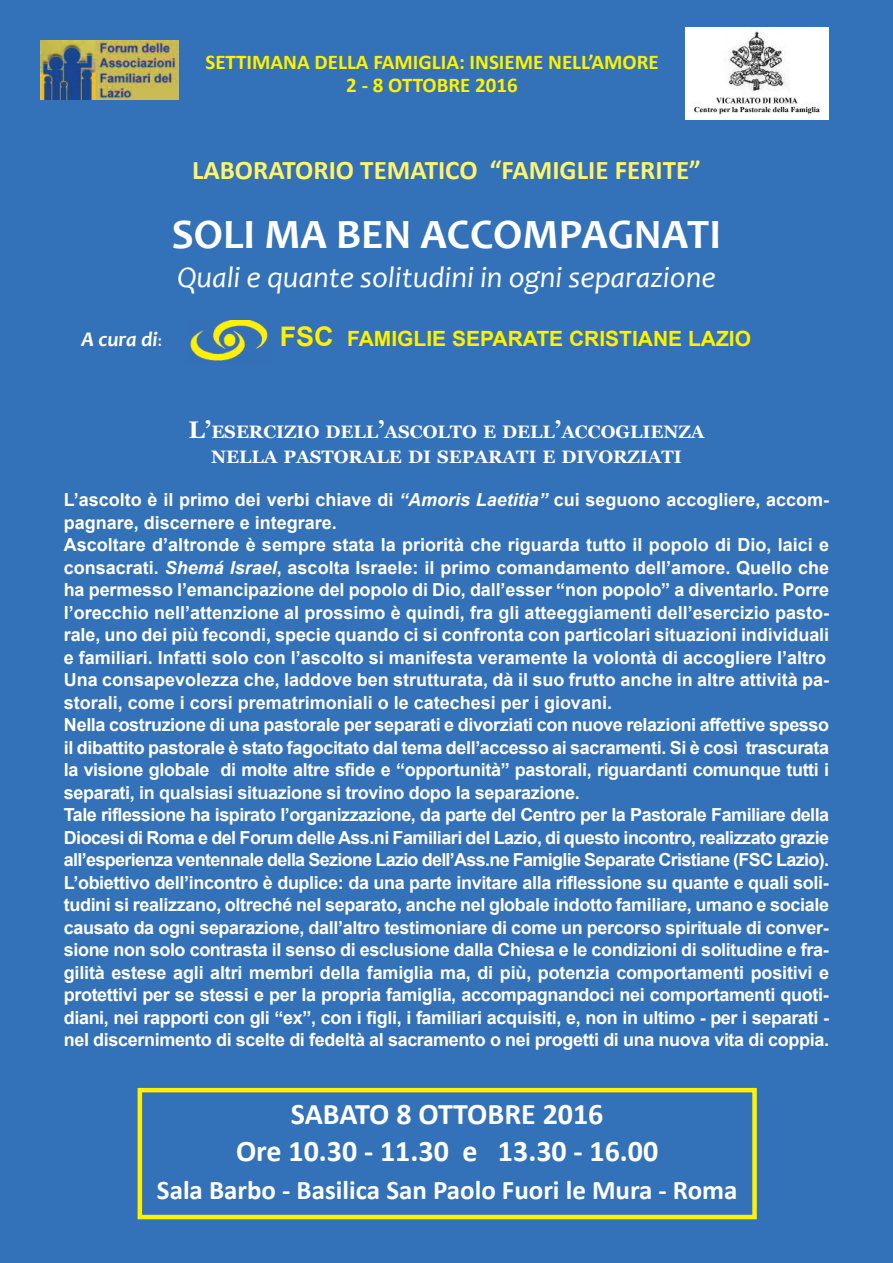
<style>
.page{position:relative;width:893px;height:1263px;background:#3371b8}
.page>*{position:absolute;margin:0;border:0;box-sizing:border-box;transform-origin:0 0}
.t1{font:700 42px "Candara";color:#fff}
.t2{font:700 30px/37.5px "Calibri";color:#fff;text-align:center}
.t3{font:italic 30px "Candara";color:#fff}
.t4{font:700 27px "Calibri";color:#fff}
.t5{font:700 27px "Calibri";color:#fff46d}
.t6{font:700 21px/22.5px "Calibri";color:#fff101;text-align:center}
.t7{font:700 21px "Arial";color:#fff101}
.t8{font:italic 700 21px "Candara";color:#fff}
.t9{font:700 18px/22.5px "Arial";letter-spacing:-.02em;color:#fff}
.t10{font:700 18px/25.5px "Georgia";color:#fff;text-align:center}
.s1{font-family:"Calibri";font-style:normal;font-size:16.5px}
.s2{font-size:27px}
.s3{font-size:24px}
.s4{font-style:italic}
</style>
<div class="page">
<img style="left:40px;top:40px;width:139px;height:59px">
<div style="left:685px;top:27px;width:144px;height:93px;background:#fff"></div>
<img style="left:694px;top:30px;width:126px;height:85px">
<img style="left:190px;top:321px;width:78px;height:40px">
<div style="left:138px;top:1088px;width:619px;height:131px;border:4px solid #fff101"></div>
<p class="t6" style="left:205px;top:53px;width:455px">SETTIMANA DELLA FAMIGLIA: INSIEME NELL’AMORE<br>2 - 8 OTTOBRE 2016</p>
<h3 class="t5" style="left:192px;top:159px;width:510px">LABORATORIO TEMATICO “FAMIGLIE FERITE”</h3>
<h1 class="t1" style="left:172px;top:218px;width:551px">SOLI MA BEN ACCOMPAGNATI</h1>
<h2 class="t3" style="left:177px;top:265px;width:540px">Quali e quante solitudini in ogni separazione</h2>
<p class="t8" style="left:82px;top:330px;width:82px">A cura di<span class="s1">:</span></p>
<p class="t7" style="left:280px;top:326px;width:473px"><span class="s2">FSC</span> FAMIGLIE SEPARATE CRISTIANE LAZIO</p>
<p class="t10" style="left:188px;top:419px;width:518px"><span class="s3">L’</span>ESERCIZIO DELL<span class="s3">’</span>ASCOLTO E DELL<span class="s3">’</span>ACCOGLIENZA<br>NELLA PASTORALE DI SEPARATI E DIVORZIATI</p>
<p class="t9" style="left:64px;top:489px;width:767px">L’ascolto è il primo dei verbi chiave di <span class="s4">“Amoris Laetitia”</span> cui seguono accogliere, accom&shy;pagnare, discernere e integrare.<br>Ascoltare d’altronde è sempre stata la priorità che riguarda tutto il popolo di Dio, laici e consacrati. <span class="s4">Shemá Israel</span>, ascolta Israele: il primo comandamento dell’amore. Quello che ha permesso l’emancipazione del popolo di Dio, dall’esser “non popolo” a diventarlo. Porre l’orecchio nell’attenzione al prossimo è quindi, fra gli atteeggiamenti dell’esercizio pasto&shy;rale, uno dei più fecondi, specie quando ci si confronta con particolari situazioni individuali e familiari. Infatti solo con l’ascolto si manifesta veramente la volontà di accogliere l’altro Una consapevolezza che, laddove ben strutturata, dà il suo frutto anche in altre attività pa&shy;storali, come i corsi prematrimoniali o le catechesi per i giovani.<br>Nella costruzione di una pastorale per separati e divorziati con nuove relazioni affettive spesso il dibattito pastorale è stato fagocitato dal tema dell’accesso ai sacramenti. Si è così trascurata la visione globale di molte altre sfide e “opportunità” pastorali, riguardanti comunque tutti i separati, in qualsiasi situazione si trovino dopo la separazione.<br>Tale riflessione ha ispirato l’organizzazione, da parte del Centro per la Pastorale Familiare della Diocesi di Roma e del Forum delle Ass.ni Familiari del Lazio, di questo incontro, realizzato grazie all’esperienza ventennale della Sezione Lazio dell’Ass.ne Famiglie Separate Cristiane (FSC Lazio).<br>L’obiettivo dell’incontro è duplice: da una parte invitare alla riflessione su quante e quali soli&shy;tudini si realizzano, oltreché nel separato, anche nel globale indotto familiare, umano e sociale causato da ogni separazione, dall’altro testimoniare di come un percorso spirituale di conver&shy;sione non solo contrasta il senso di esclusione dalla Chiesa e le condizioni di solitudine e fra&shy;gilità estese agli altri membri della famiglia ma, di più, potenzia comportamenti positivi e protettivi per se stessi e per la propria famiglia, accompagnandoci nei comportamenti quoti&shy;diani, nei rapporti con gli “ex”, con i figli, i familiari acquisiti, e, non in ultimo - per i separati - nel discernimento di scelte di fedeltà al sacramento o nei progetti di una nuova vita di coppia.</p>
<h2 class="t2" style="left:236px;top:1098px;width:424px">SABATO 8 OTTOBRE 2016<br>Ore 10.30 - 11.30 e 13.30 - 16.00</h2>
<h3 class="t4" style="left:157px;top:1179px;width:582px">Sala Barbo - Basilica San Paolo Fuori le Mura - Roma</h3>
</div>
